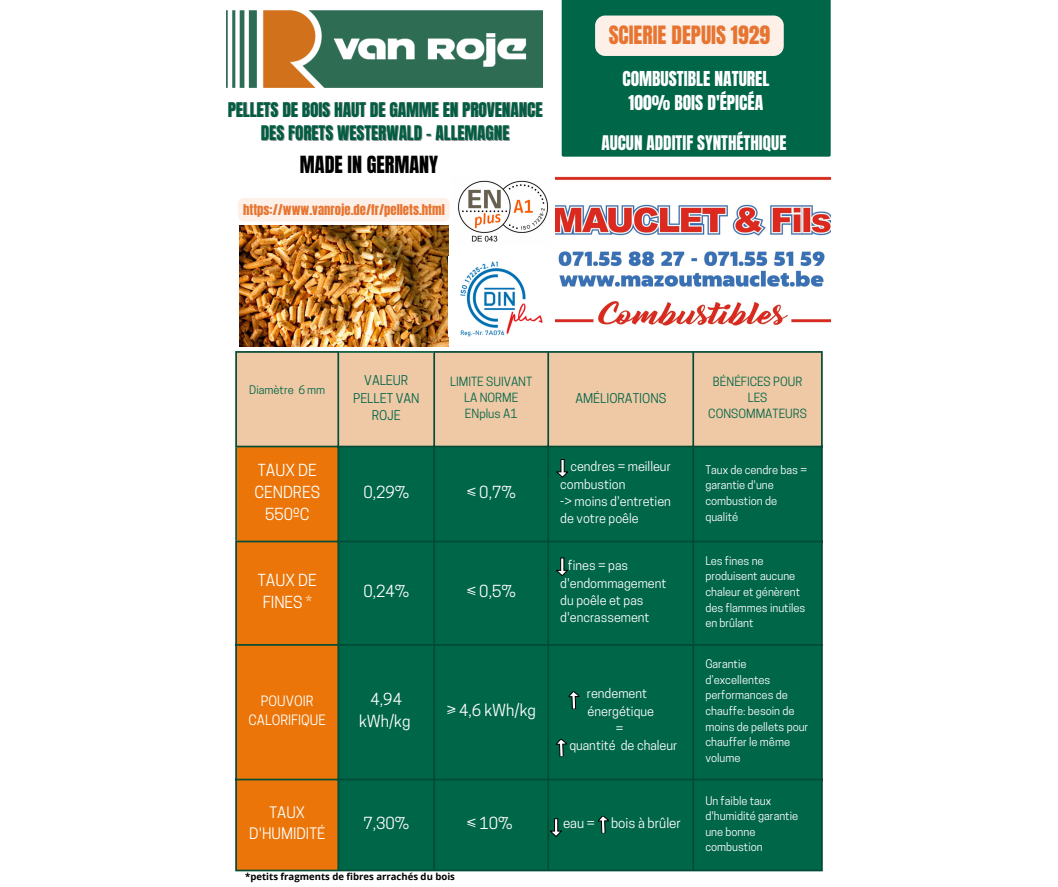
<style>
.page{position:relative;width:1058px;height:887px;background:#fff}
.page>*{position:absolute;margin:0;border:0;box-sizing:border-box;transform-origin:0 0}
.t1{font:21.45px "Anton";color:#e77531}
.t2{font:20.1px "Anton";color:#000}
.t3{font:17.55px "Anton";color:#fff}
.t4{font:17.1px "Anton";color:#025d42}
.t5{font:17.1px "Anton";color:#fefefe}
.t6{font:15.6px/21.8px "Cooper Hewitt";color:#fff;text-align:center}
.t7{font:14.85px/20.7px "Cooper Hewitt";color:#fff;text-align:center}
.t8{font:13.35px/18.5px "Cooper Hewitt";color:#fff;text-align:center}
.t9{font:12.6px/17.2px "Cooper Hewitt";color:#fff}
.t10{font:12.6px "Anton";color:#e77531}
.t11{font:12.6px/17.2px "Cooper Hewitt";color:#006648;text-align:center}
.t12{font:11.85px/16.2px "Cooper Hewitt";color:#006648;text-align:center}
.t13{font:11.1px/15.6px "Cooper Hewitt";color:#fff}
.t14{font:11.1px "Cooper Hewitt";color:#006648}
.t15{font:700 9.6px "Open Sans";color:#000}
</style>
<div class="page">
<img style="left:240px;top:226px;width:208px;height:120px">
<div style="left:561px;top:0;width:269px;height:157px;background:#006648"></div>
<div style="left:237px;top:353px;width:584px;height:92px;background:#efc9a6"></div>
<div style="left:237px;top:447px;width:100px;height:422px;background:#eb7508"></div>
<div style="left:339px;top:447px;width:482px;height:422px;background:#006648"></div>
<hr style="left:235px;top:353px;width:2px;height:92px;background:#024b35">
<hr style="left:235px;top:542px;width:2px;height:327px;background:#024b35">
<hr style="left:337px;top:353px;width:2px;height:516px;background:#024b35">
<hr style="left:433px;top:353px;width:2px;height:516px;background:#024b35">
<hr style="left:547px;top:353px;width:2px;height:516px;background:#024b35">
<hr style="left:692px;top:353px;width:2px;height:516px;background:#024b35">
<hr style="left:821px;top:353px;width:1px;height:516px;background:#024b35">
<hr style="left:235px;top:351px;width:104px;height:2px;background:#024b35">
<hr style="left:433px;top:351px;width:389px;height:2px;background:#024b35">
<hr style="left:235px;top:445px;width:587px;height:2px;background:#024b35">
<hr style="left:235px;top:540px;width:587px;height:2px;background:#024b35">
<hr style="left:235px;top:644px;width:587px;height:1px;background:#024b35">
<hr style="left:235px;top:778px;width:587px;height:2px;background:#024b35">
<hr style="left:235px;top:869px;width:587px;height:2px;background:#024b35">
<hr style="left:235px;top:447px;width:2px;height:93px;background:#025d42">
<hr style="left:339px;top:351px;width:94px;height:2px;background:#025d42">
<svg style="left:556px;top:459px;width:12px;height:18px"></svg>
<svg style="left:556px;top:558px;width:11px;height:18px"></svg>
<svg style="left:550px;top:818px;width:11px;height:18px"></svg>
<svg style="left:555px;top:738px;width:12px;height:18px"></svg>
<svg style="left:597px;top:815px;width:12px;height:18px"></svg>
<svg style="left:568px;top:691px;width:12px;height:18px"></svg>
<img style="left:458px;top:180px;width:91px;height:62px">
<img style="left:460px;top:261px;width:83px;height:76px">
<img style="left:227px;top:11px;width:316px;height:76px">
<img style="left:555px;top:176px;width:275px;height:150px">
<div style="left:595px;top:16px;width:188px;height:40px;background:#fcf0e8"></div>
<div style="left:238px;top:198px;width:212px;height:23px;background:#fcf0e8;border-radius:6px"></div>
<p class="t4" style="left:228px;top:97px;width:316px">PELLETS DE BOIS HAUT DE GAMME EN PROVENANCE</p>
<p class="t4" style="left:261px;top:121px;width:250px">DES FORETS WESTERWALD - ALLEMAGNE</p>
<p class="t2" style="left:300px;top:150px;width:140px">MADE IN GERMANY</p>
<p class="t10" style="left:243px;top:200px;width:203px">https://www.vanroje.de/fr/pellets.html</p>
<p class="t1" style="left:608px;top:20px;width:163px">SCIERIE DEPUIS 1929</p>
<p class="t3" style="left:622px;top:66px;width:149px">COMBUSTIBLE NATUREL</p>
<p class="t3" style="left:628px;top:90px;width:136px">100% BOIS D'ÉPICÉA</p>
<p class="t5" style="left:601px;top:131px;width:187px">AUCUN ADDITIF SYNTHÉTHIQUE</p>
<p class="t14" style="left:249px;top:386px;width:77px">Diamètre 6 mm</p>
<p class="t11" style="left:353px;top:373px;width:68px">VALEUR<br>PELLET VAN<br>ROJE</p>
<p class="t12" style="left:450px;top:375px;width:83px">LIMITE SUIVANT<br>LA NORME<br>ENplus A1</p>
<p class="t6" style="left:254px;top:461px;width:67px">TAUX DE<br>CENDRES<br>550ºC</p>
<p class="t6" style="left:363px;top:483px;width:47px">0,29%</p>
<p class="t6" style="left:467px;top:483px;width:51px">≤ 0,7%</p>
<p class="t6" style="left:258px;top:571px;width:60px">TAUX DE<br>FINES *</p>
<p class="t6" style="left:363px;top:582px;width:47px">0,24%</p>
<p class="t6" style="left:467px;top:582px;width:51px">≤ 0,5%</p>
<p class="t8" style="left:249px;top:693px;width:79px">POUVOIR<br>CALORIFIQUE</p>
<p class="t6" style="left:359px;top:690px;width:53px">4,94 kWh/kg</p>
<p class="t6" style="left:446px;top:701px;width:91px">≥ 4,6 kWh/kg</p>
<p class="t11" style="left:575px;top:391px;width:92px">AMÉLIORATIONS</p>
<p class="t9" style="left:560px;top:459px;width:112px;text-indent:10px">cendres = meilleur combustion</p>
<p class="t9" style="left:560px;top:494px;width:112px">-&gt; moins d'entretien de votre poêle</p>
<p class="t12" style="left:708px;top:375px;width:100px">BÉNÉFICES POUR<br>LES<br>CONSOMMATEURS</p>
<p class="t13" style="left:705px;top:463px;width:103px">Taux de cendre bas = garantie d'une combustion de qualité</p>
<p class="t9" style="left:560px;top:558px;width:108px;text-indent:8px">fines = pas d'endommagement du poêle et pas d'encrassement</p>
<p class="t13" style="left:705px;top:554px;width:102px">Les fines ne produisent aucune chaleur et génèrent des flammes inutiles en brûlant</p>
<p class="t9" style="left:587px;top:686px;width:69px">rendement énergétique</p>
<p class="t9" style="left:615px;top:721px;width:9px">=</p>
<p class="t9" style="left:569px;top:738px;width:109px">quantité de chaleur</p>
<p class="t13" style="left:705px;top:657px;width:104px">Garantie d’excellentes performances de chauffe: besoin de moins de pellets pour chauffer le même volume</p>
<p class="t7" style="left:249px;top:804px;width:77px">TAUX<br>D'HUMIDITÉ</p>
<p class="t6" style="left:363px;top:813px;width:47px">7,30%</p>
<p class="t6" style="left:467px;top:813px;width:47px">≤ 10%</p>
<p class="t8" style="left:563px;top:815px;width:119px">eau = bois à brûler</p>
<p class="t15" style="left:245px;top:869px;width:211px">*petits fragments de fibres arrachés du bois</p>
<p class="t13" style="left:705px;top:793px;width:94px">Un faible taux d'humidité garantie une bonne combustion</p>
</div>
